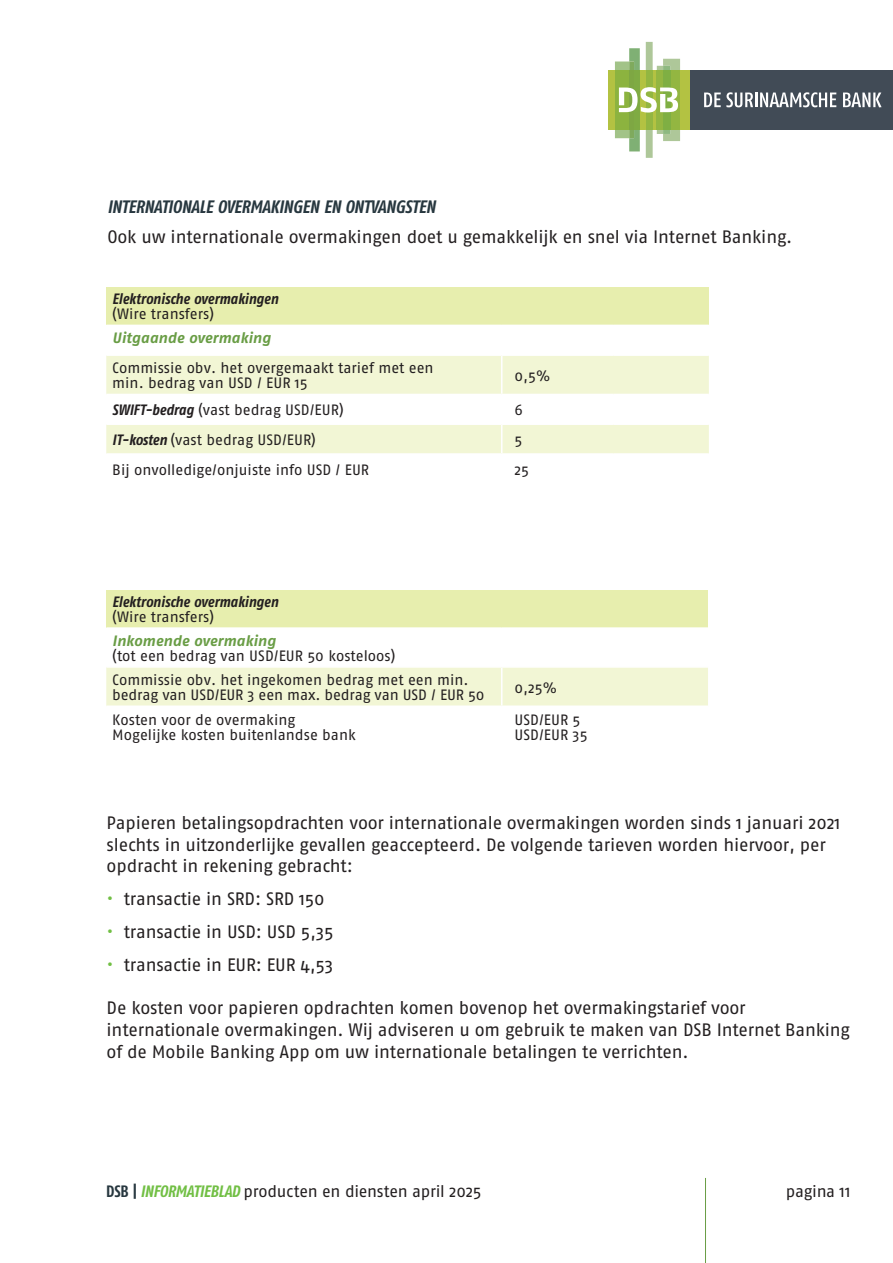
<style>
.page{position:relative;width:893px;height:1263px;background:#fff}
.page>*{position:absolute;margin:0;border:0;box-sizing:border-box;transform-origin:0 0}
.t1{font:18px/21.6px "Fago No";letter-spacing:-.01em;color:#231f20}
.t2{font:italic 700 18px "Fago Co";letter-spacing:-.01em;color:#27373f}
.t3{font:16.5px "Fago No";letter-spacing:-.02em;color:#231f20}
.t4{font:15px/15px "Fago No";color:#231f20}
.t5{font:italic 700 15px "Fago Co";color:#231f20}
.t6{font:italic 700 15px "Fago No";color:#699d45}
.s1{font-family:"Fago Co";font-weight:700;font-style:italic}
.s2{color:#71bf44}
.s3{font-family:"Fago Co";font-weight:700;color:#27373f}
.s4{font-family:"Fago Co";font-weight:700;font-style:italic;color:#71bf44}
</style>
<div class="page">
<div style="left:608px;top:70px;width:82px;height:59px;background:#b3c242"></div>
<div style="left:690px;top:70px;width:203px;height:59px;background:#414b56"></div>
<svg style="left:704px;top:92px;width:132px;height:15px"></svg>
<svg style="left:843px;top:93px;width:38px;height:14px"></svg>
<svg style="left:615px;top:42px;width:65px;height:116px"></svg>
<hr style="left:705px;top:1178px;width:1px;height:85px;background:#699d45">
<div style="left:106px;top:287px;width:603px;height:38px;background:#e7eeae"></div>
<svg style="left:106px;top:356px;width:603px;height:97px;fill:#f2f6d5"></svg>
<hr style="left:501px;top:356px;width:1px;height:38px;background:#fff">
<hr style="left:106px;top:394px;width:396px;height:1px;background:#fff">
<hr style="left:502px;top:394px;width:111px;height:1px;background:#fff">
<hr style="left:613px;top:394px;width:96px;height:1px;background:#fff">
<hr style="left:106px;top:423px;width:396px;height:2px;background:#fff">
<hr style="left:502px;top:423px;width:111px;height:2px;background:#fff">
<hr style="left:613px;top:423px;width:96px;height:2px;background:#fff">
<svg style="left:501px;top:395px;width:1px;height:59px"></svg>
<div style="left:106px;top:590px;width:602px;height:38px;background:#e7eeae"></div>
<div style="left:106px;top:668px;width:602px;height:37px;background:#f2f6d5"></div>
<hr style="left:106px;top:627px;width:396px;height:2px;background:#fff">
<hr style="left:502px;top:627px;width:206px;height:2px;background:#fff">
<hr style="left:501px;top:668px;width:1px;height:37px;background:#fff">
<p class="t2" style="left:107px;top:196px;width:330px">INTERNATIONALE OVERMAKINGEN EN ONTVANGSTEN</p>
<p class="t1" style="left:107px;top:226px;width:687px">Ook uw internationale overmakingen doet u gemakkelijk en snel via Internet Banking.</p>
<p class="t5" style="left:112px;top:290px;width:168px">Elektronische overmakingen</p>
<p class="t4" style="left:112px;top:306px;width:103px">(Wire transfers)</p>
<p class="t6" style="left:112px;top:329px;width:160px">Uitgaande overmaking</p>
<p class="t4" style="left:112px;top:361px;width:323px">Commissie obv. het overgemaakt tarief met een min. bedrag van USD / EUR 15</p>
<p class="t4" style="left:514px;top:368px;width:37px">0,5%</p>
<p class="t4" style="left:112px;top:403px;width:233px"><span class="s1">SWIFT-bedrag</span> (vast bedrag USD/EUR)</p>
<p class="t4" style="left:514px;top:403px;width:10px">6</p>
<p class="t4" style="left:112px;top:432px;width:205px"><span class="s1">IT-kosten</span> (vast bedrag USD/EUR)</p>
<p class="t4" style="left:514px;top:432px;width:9px">5</p>
<p class="t4" style="left:112px;top:462px;width:258px">Bij onvolledige/onjuiste info USD / EUR</p>
<p class="t4" style="left:514px;top:462px;width:16px">25</p>
<p class="t5" style="left:112px;top:593px;width:168px">Elektronische overmakingen</p>
<p class="t4" style="left:112px;top:609px;width:103px">(Wire transfers)</p>
<p class="t6" style="left:112px;top:632px;width:165px">Inkomende overmaking</p>
<p class="t4" style="left:112px;top:648px;width:285px">(tot een bedrag van USD/EUR 50 kosteloos)</p>
<p class="t4" style="left:112px;top:672px;width:374px">Commissie obv. het ingekomen bedrag met een min. bedrag van USD/EUR 3 een max. bedrag van USD / EUR 50</p>
<p class="t4" style="left:514px;top:680px;width:44px">0,25%</p>
<p class="t4" style="left:112px;top:712px;width:184px">Kosten voor de overmaking</p>
<p class="t4" style="left:112px;top:727px;width:245px">Mogelijke kosten buitenlandse bank</p>
<p class="t4" style="left:514px;top:712px;width:67px">USD/EUR 5</p>
<p class="t4" style="left:514px;top:727px;width:75px">USD/EUR 35</p>
<p class="t1" style="left:107px;top:812px;width:735px">Papieren betalingsopdrachten voor internationale overmakingen worden sinds 1 januari 2021 slechts in uitzonderlijke gevallen geaccepteerd. De volgende tarieven worden hiervoor, per opdracht in rekening gebracht:</p>
<p class="t1" style="left:107px;top:888px;width:220px"><span class="s2">•</span> transactie in SRD: SRD 150</p>
<p class="t1" style="left:107px;top:921px;width:228px"><span class="s2">•</span> transactie in USD: USD 5,35</p>
<p class="t1" style="left:107px;top:954px;width:228px"><span class="s2">•</span> transactie in EUR: EUR 4,53</p>
<p class="t1" style="left:107px;top:997px;width:745px">De kosten voor papieren opdrachten komen bovenop het overmakingstarief voor internationale overmakingen. Wij adviseren u om gebruik te maken van DSB Internet Banking of de Mobile Banking App om uw internationale betalingen te verrichten.</p>
<p class="t3" style="left:106px;top:1182px;width:377px"><span class="s3">DSB</span> <span class="s3">|</span> <span class="s4">INFORMATIEBLAD</span> producten en diensten april 2025</p>
<p class="t3" style="left:786px;top:1182px;width:66px">pagina 11</p>
</div>
